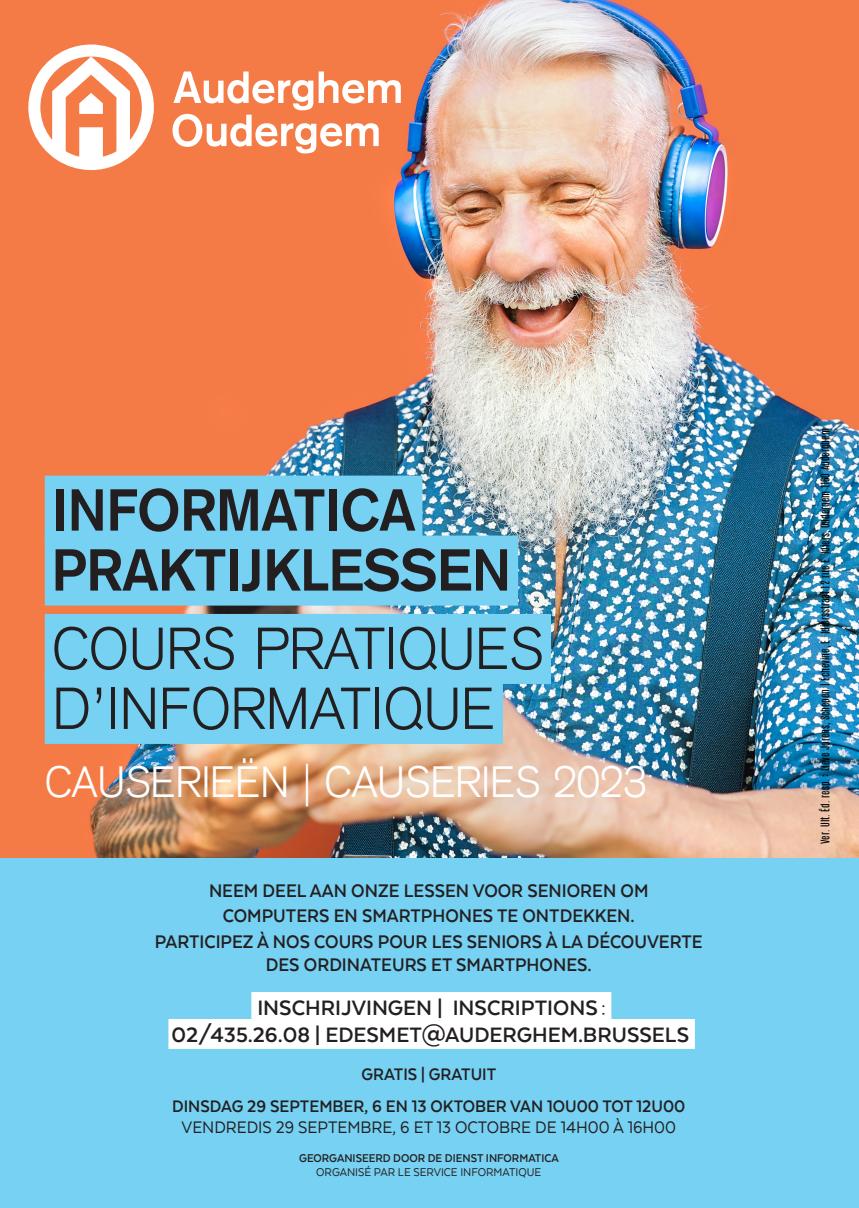
<style>
.page{position:relative;width:859px;height:1208px;background:#fff}
.page>*{position:absolute;margin:0;border:0;box-sizing:border-box;transform-origin:0 0}
.cover_titre_1{font:300 58px "Akzidenz Grotesk CE";color:#231f20}
.cover_titre_1-2{font:700 58px "Akzidenz Grotesk CE";color:#231f20}
.cover_titre_1-3{font:300 42.7px "Akzidenz Grotesk CE";color:#fff}
.titre{font:700 24px/27px "Texta Alt";color:#231f20;text-align:center}
.titre-2{font:700 21px "Texta Alt";color:#231f20;scale:.95 1}
.titre-3{font:700 19.2px/21px "Texta Alt";color:#231f20;text-align:center;scale:.95 1}
.titre-4{font:700 13px/14px "Texta Alt";color:#231f20;text-align:center;scale:.95 1}
.éditeur_responsable{font:10px "Antonio";color:#000}
.s1{font-weight:400}
</style>
<div class="page">
<img style="left:0;top:0;width:859px;height:858px">
<svg style="left:173px;top:72px;width:228px;height:81px"></svg>
<svg style="left:28px;top:45px;width:126px;height:125px"></svg>
<div style="left:0;top:858px;width:859px;height:350px;background:#76d1f2"></div>
<div style="left:251px;top:992px;width:360px;height:30px;background:#fff"></div>
<div style="left:168px;top:1019px;width:527px;height:30px;background:#fff"></div>
<div style="left:45px;top:475px;width:377px;height:70px;background:#76d1f2"></div>
<div style="left:45px;top:535px;width:473px;height:70px;background:#76d1f2"></div>
<div style="left:45px;top:614px;width:506px;height:70px;background:#76d1f2"></div>
<div style="left:45px;top:674px;width:458px;height:70px;background:#76d1f2"></div>
<p class="cover_titre_1-2" style="left:52px;top:474px;width:365px">INFORMATICA</p>
<p class="cover_titre_1-2" style="left:52px;top:534px;width:461px">PRAKTIJKLESSEN</p>
<p class="cover_titre_1" style="left:52px;top:611px;width:493px">COURS PRATIQUES</p>
<p class="cover_titre_1" style="left:52px;top:671px;width:445px">D’INFORMATIQUE</p>
<p class="cover_titre_1-3" style="left:45px;top:754px;width:603px">CAUSERIEËN | CAUSERIES 2023</p>
<p class="titre-2" style="left:209px;top:880px;width:464px">NEEM DEEL AAN ONZE LESSEN VOOR SENIOREN OM</p>
<p class="titre-2" style="left:223px;top:905px;width:435px">COMPUTERS EN SMARTPHONES TE ONTDEKKEN.</p>
<p class="titre-2" style="left:155px;top:930px;width:578px">PARTICIPEZ À NOS COURS POUR LES SENIORS À LA DÉCOUVERTE</p>
<p class="titre-2" style="left:266px;top:954px;width:344px">DES ORDINATEURS ET SMARTPHONES.</p>
<p class="titre" style="left:171px;top:994px;width:519px">INSCHRIJVINGEN | INSCRIPTIONS:<br>02/435.26.08 | EDESMET@AUDERGHEM.BRUSSELS</p>
<p class="titre-3" style="left:362px;top:1063px;width:143px">GRATIS | GRATUIT</p>
<p class="titre-3" style="left:172px;top:1096px;width:542px">DINSDAG 29 SEPTEMBER, 6 EN 13 OKTOBER VAN 1OU00 TOT 12U00<br><span class="s1">VENDREDIS 29 SEPTEMBRE, 6 ET 13 OCTOBRE DE 14H00 À 16H00</span></p>
<p class="titre-4" style="left:299px;top:1150px;width:275px">GEORGANISEERD DOOR DE DIENST INFORMATICA<br><span class="s1">ORGANISÉ PAR LE SERVICE INFORMATIQUE</span></p>
<p class="éditeur_responsable" style="left:818px;top:844px;width:417px;rotate:-90deg">Ver. UIt. Éd. resp. : Lieve Jorens, Schepen | Échevine, E. Idiersstraat 12 rue E. Idiers, Oudergem 1160 Auderghem</p>
</div>
